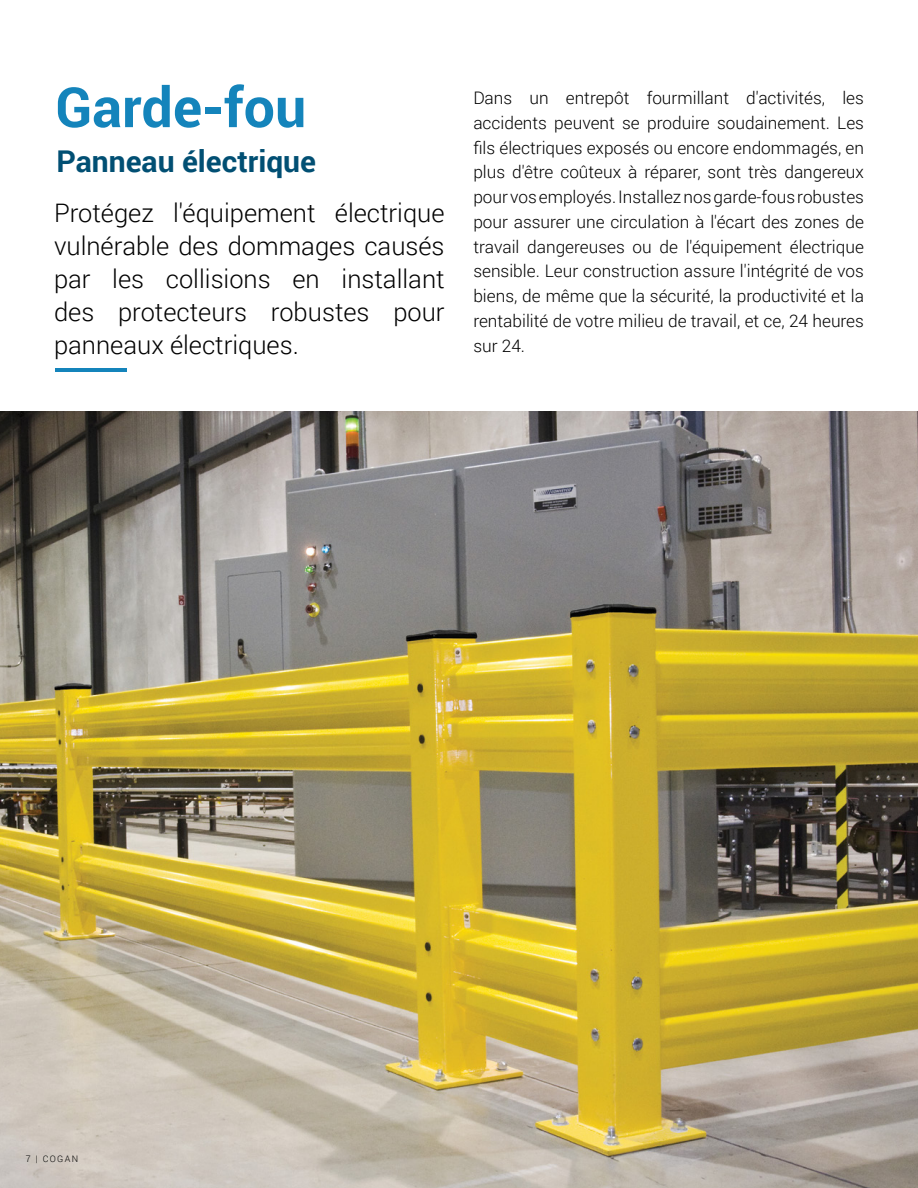
<style>
.page{position:relative;width:918px;height:1188px;background:#fff}
.page>*{position:absolute;margin:0;border:0;box-sizing:border-box;transform-origin:0 0}
.t1{font:700 55.5px "Roboto";color:#1484bb}
.t2{font:700 30px "Roboto";color:#014f73}
.t3{font:300 25.5px/33px "Roboto";color:#000;text-align:justify}
.t4{font:300 17.25px/24.8px "Roboto";color:#000;text-align:justify}
.t5{font:300 9px "Roboto";letter-spacing:.15em;color:#000}
</style>
<div class="page">
<hr style="left:55px;top:369px;width:71px;height:3px;background:#1484bb">
<img style="left:0;top:411px;width:918px;height:777px">
<p class="t1" style="left:55px;top:68px;width:253px">Garde-fou</p>
<p class="t2" style="left:56px;top:140px;width:261px">Panneau électrique</p>
<p class="t3" style="left:54px;top:196px;width:392px">Protégez l'équipement électrique vulnérable des dommages causés par les collisions en installant des protecteurs robustes pour panneaux électriques.</p>
<p class="t4" style="left:473px;top:85px;width:392px">Dans un entrepôt fourmillant d'activités, les accidents peuvent se produire soudainement. Les fils électriques exposés ou encore endommagés, en plus d'être coûteux à réparer, sont très dangereux pour vos employés. Installez nos garde-fous robustes pour assurer une circulation à l'écart des zones de travail dangereuses ou de l'équipement électrique sensible. Leur construction assure l'intégrité de vos biens, de même que la sécurité, la productivité et la rentabilité de votre milieu de travail, et ce, 24 heures sur 24.</p>
<p class="t5" style="left:26px;top:1153px;width:54px">7 | COGAN</p>
</div>
